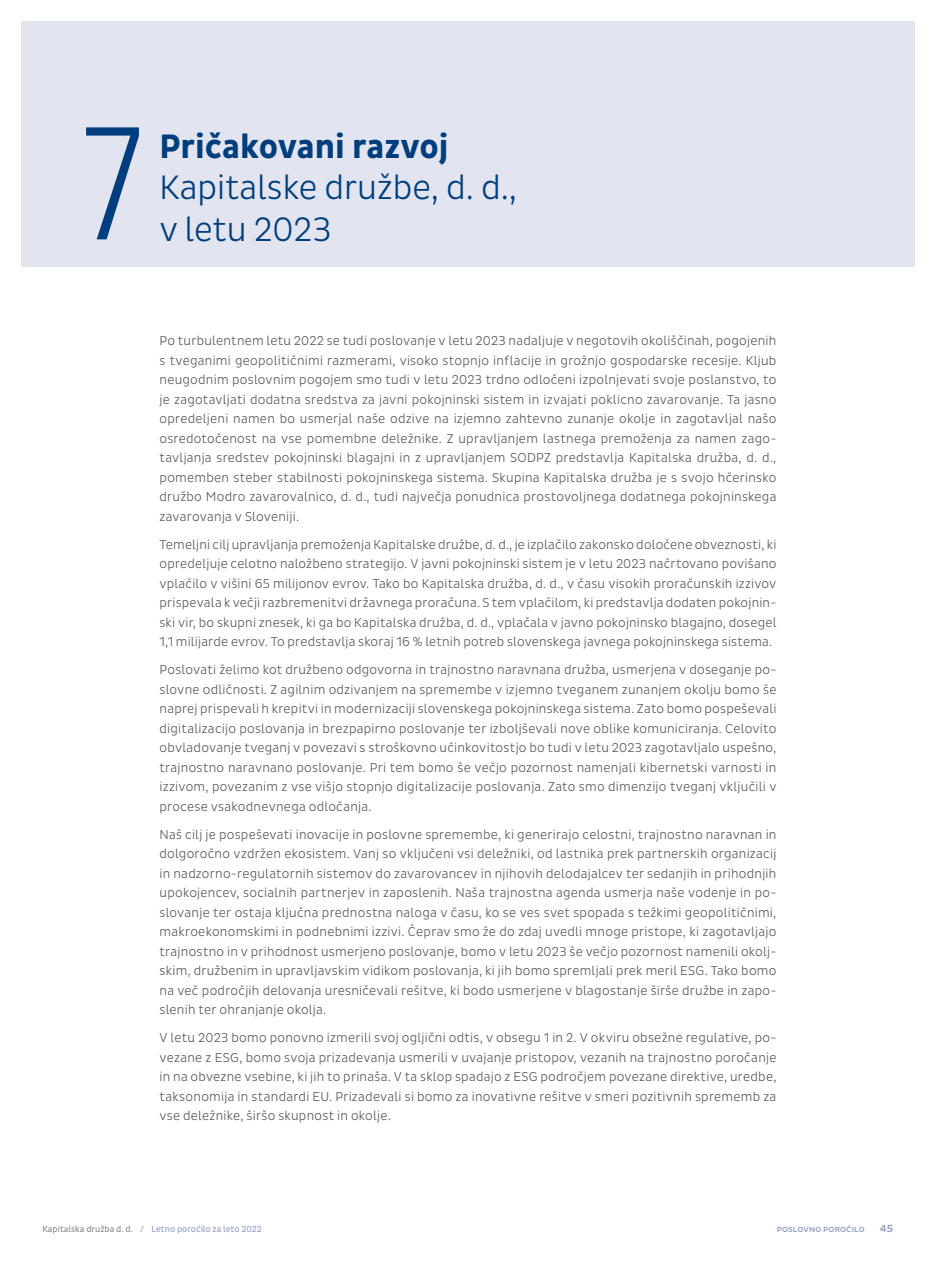
<style>
.page{position:relative;width:936px;height:1263px;background:#fff}
.page>*{position:absolute;margin:0;border:0;box-sizing:border-box;transform-origin:0 0}
.t1{font:300 157.5px "Linotype Univers 320 Cn";color:#003e7e}
.t2{font:300 34.5px/41.4px "Pluto Sans Cond";color:#003e7e}
.t3{font:700 34.5px "Pluto Sans Cond";color:#003e7e}
.t4{font:300 13.2px/19.5px "Pluto Sans Cond";letter-spacing:.02em;color:#58595b;text-align:justify}
.t5{font:500 10.5px "Pluto Sans";color:#94a0c6}
.t6{font:9px "Pluto Sans Cond";color:#94a0c6}
.t7{font:500 7.5px "Pluto Sans";letter-spacing:.015em;color:#94a0c6}
.s1{color:#8a8c8e}
</style>
<div class="page">
<div style="left:21px;top:21px;width:893px;height:245px;background:#e2e4ef"></div>
<h1 class="t1" style="left:78px;top:93px;width:70px">7</h1>
<h2 class="t3" style="left:159px;top:126px;width:290px">Pričakovani razvoj</h2>
<h2 class="t2" style="left:159px;top:167px;width:359px">Kapitalske družbe, d. d., v letu 2023</h2>
<p class="t4" style="left:159px;top:331px;width:618px">Po turbulentnem letu 2022 se tudi poslovanje v letu 2023 nadaljuje v negotovih okoliščinah, pogojenih s tveganimi geopolitičnimi razmerami, visoko stopnjo inflacije in grožnjo gospodarske recesije. Kljub neugodnim poslovnim pogojem smo tudi v letu 2023 trdno odločeni izpolnjevati svoje poslanstvo, to je zagotavljati dodatna sredstva za javni pokojninski sistem in izvajati poklicno zavarovanje. Ta jasno opredeljeni namen bo usmerjal naše odzive na izjemno zahtevno zunanje okolje in zagotavljal našo osredotočenost na vse pomembne deležnike. Z upravljanjem lastnega premoženja za namen zago&shy;tavljanja sredstev pokojninski blagajni in z upravljanjem SODPZ predstavlja Kapitalska družba, d. d., pomemben steber stabilnosti pokojninskega sistema. Skupina Kapitalska družba je s svojo hčerinsko družbo Modro zavarovalnico, d. d., tudi največja ponudnica prostovoljnega dodatnega pokojninskega zavarovanja v Sloveniji.</p>
<p class="t4" style="left:159px;top:534px;width:618px">Temeljni cilj upravljanja premoženja Kapitalske družbe, d. d., je izplačilo zakonsko določene obveznosti, ki opredeljuje celotno naložbeno strategijo. V javni pokojninski sistem je v letu 2023 načrtovano povišano vplačilo v višini 65 milijonov evrov. Tako bo Kapitalska družba, d. d., v času visokih proračunskih izzivov prispevala k večji razbremenitvi državnega proračuna. S tem vplačilom, ki predstavlja dodaten pokojnin&shy;ski vir, bo skupni znesek, ki ga bo Kapitalska družba, d. d., vplačala v javno pokojninsko blagajno, dosegel 1,1 milijarde evrov. To predstavlja skoraj 16 % letnih potreb slovenskega javnega pokojninskega sistema.</p>
<p class="t4" style="left:159px;top:660px;width:618px">Poslovati želimo kot družbeno odgovorna in trajnostno naravnana družba, usmerjena v doseganje po&shy;slovne odličnosti. Z agilnim odzivanjem na spremembe v izjemno tveganem zunanjem okolju bomo še naprej prispevali h krepitvi in modernizaciji slovenskega pokojninskega sistema. Zato bomo pospeševali digitalizacijo poslovanja in brezpapirno poslovanje ter izboljševali nove oblike komuniciranja. Celovito obvladovanje tveganj v povezavi s stroškovno učinkovitostjo bo tudi v letu 2023 zagotavljalo uspešno, trajnostno naravnano poslovanje. Pri tem bomo še večjo pozornost namenjali kibernetski varnosti in izzivom, povezanim z vse višjo stopnjo digitalizacije poslovanja. Zato smo dimenzijo tveganj vključili v procese vsakodnevnega odločanja.</p>
<p class="t4" style="left:159px;top:825px;width:618px">Naš cilj je pospeševati inovacije in poslovne spremembe, ki generirajo celostni, trajnostno naravnan in dolgoročno vzdržen ekosistem. Vanj so vključeni vsi deležniki, od lastnika prek partnerskih organizacij in nadzorno-regulatornih sistemov do zavarovancev in njihovih delodajalcev ter sedanjih in prihodnjih upokojencev, socialnih partnerjev in zaposlenih. Naša trajnostna agenda usmerja naše vodenje in po&shy;slovanje ter ostaja ključna prednostna naloga v času, ko se ves svet spopada s težkimi geopolitičnimi, makroekonomskimi in podnebnimi izzivi. Čeprav smo že do zdaj uvedli mnoge pristope, ki zagotavljajo trajnostno in v prihodnost usmerjeno poslovanje, bomo v letu 2023 še večjo pozornost namenili okolj&shy;skim, družbenim in upravljavskim vidikom poslovanja, ki jih bomo spremljali prek meril ESG. Tako bomo na več področjih delovanja uresničevali rešitve, ki bodo usmerjene v blagostanje širše družbe in zapo&shy;slenih ter ohranjanje okolja.</p>
<p class="t4" style="left:159px;top:1028px;width:618px">V letu 2023 bomo ponovno izmerili svoj ogljični odtis, v obsegu 1 in 2. V okviru obsežne regulative, po&shy;vezane z ESG, bomo svoja prizadevanja usmerili v uvajanje pristopov, vezanih na trajnostno poročanje in na obvezne vsebine, ki jih to prinaša. V ta sklop spadajo z ESG področjem povezane direktive, uredbe, taksonomija in standardi EU. Prizadevali si bomo za inovativne rešitve v smeri pozitivnih sprememb za vse deležnike, širšo skupnost in okolje.</p>
<p class="t6" style="left:43px;top:1224px;width:221px"><span class="s1">Kapitalska družba d. d.</span> / Letno poročilo za leto 2022</p>
<p class="t7" style="left:776px;top:1226px;width:90px">POSLOVNO POROČILO</p>
<p class="t5" style="left:879px;top:1223px;width:15px">45</p>
</div>
